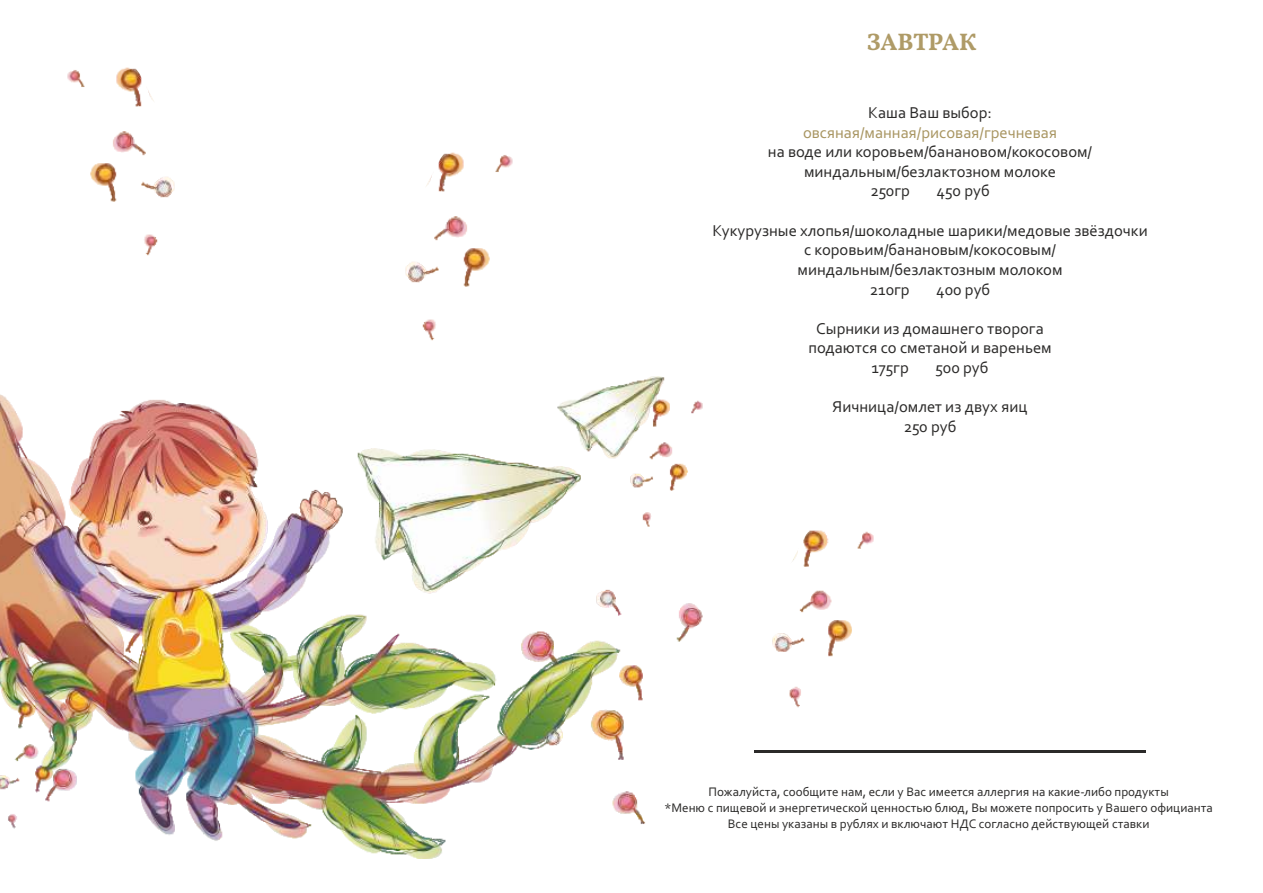
<style>
.page{position:relative;width:1263px;height:893px;background:#fff}
.page>*{position:absolute;margin:0;border:0;box-sizing:border-box;transform-origin:0 0}
.t1{font:700 24px "Vollkorn";letter-spacing:-.02em;color:#af9b67}
.t2{font:16.5px/19.6px "Corbel";color:#2b2a29;text-align:center}
.t3{font:16.5px "Corbel";color:#a89561}
.t4{font:13.05px/15.9px "Corbel";color:#2b2a29;text-align:center}
</style>
<div class="page">
<img style="left:0;top:376px;width:703px;height:483px">
<img style="left:405px;top:152px;width:108px;height:189px">
<img style="left:772px;top:530px;width:102px;height:178px">
<img style="left:67px;top:67px;width:108px;height:189px">
<hr style="left:754px;top:750px;width:391px;height:3px;background:#2b2a29">
<h1 class="t1" style="left:867px;top:28px;width:111px">ЗАВТРАК</h1>
<p class="t2" style="left:868px;top:104px;width:125px">Каша Ваш выбор:</p>
<p class="t3" style="left:803px;top:125px;width:256px">овсяная/манная/рисовая/гречневая</p>
<p class="t2" style="left:768px;top:143px;width:326px">на воде или коровьем/банановом/кокосовом/</p>
<p class="t2" style="left:804px;top:163px;width:253px">миндальным/безлактозном молоке</p>
<p class="t2" style="left:870px;top:183px;width:41px">250гр</p>
<p class="t2" style="left:936px;top:183px;width:55px">450 руб</p>
<p class="t2" style="left:712px;top:222px;width:437px">Кукурузные хлопья/шоколадные шарики/медовые звёздочки</p>
<p class="t2" style="left:804px;top:241px;width:253px">с коровьим/банановым/кокосовым/</p>
<p class="t2" style="left:798px;top:261px;width:266px">миндальным/безлактозным молоком</p>
<p class="t2" style="left:870px;top:281px;width:41px">210гр</p>
<p class="t2" style="left:936px;top:281px;width:56px">400 руб</p>
<p class="t2" style="left:816px;top:320px;width:229px">Сырники из домашнего творога</p>
<p class="t2" style="left:808px;top:340px;width:245px">подаются со сметаной и вареньем</p>
<p class="t2" style="left:872px;top:359px;width:39px">175гр</p>
<p class="t2" style="left:935px;top:359px;width:55px">500 руб</p>
<p class="t2" style="left:832px;top:398px;width:197px">Яичница/омлет из двух яиц<br>250 руб</p>
<p class="t4" style="left:664px;top:785px;width:550px">Пожалуйста, сообщите нам, если у Вас имеется аллергия на какие-либо продукты<br>*Меню с пищевой и энергетической ценностью блюд, Вы можете попросить у Вашего официанта<br>Все цены указаны в рублях и включают НДС согласно действующей ставки</p>
</div>
